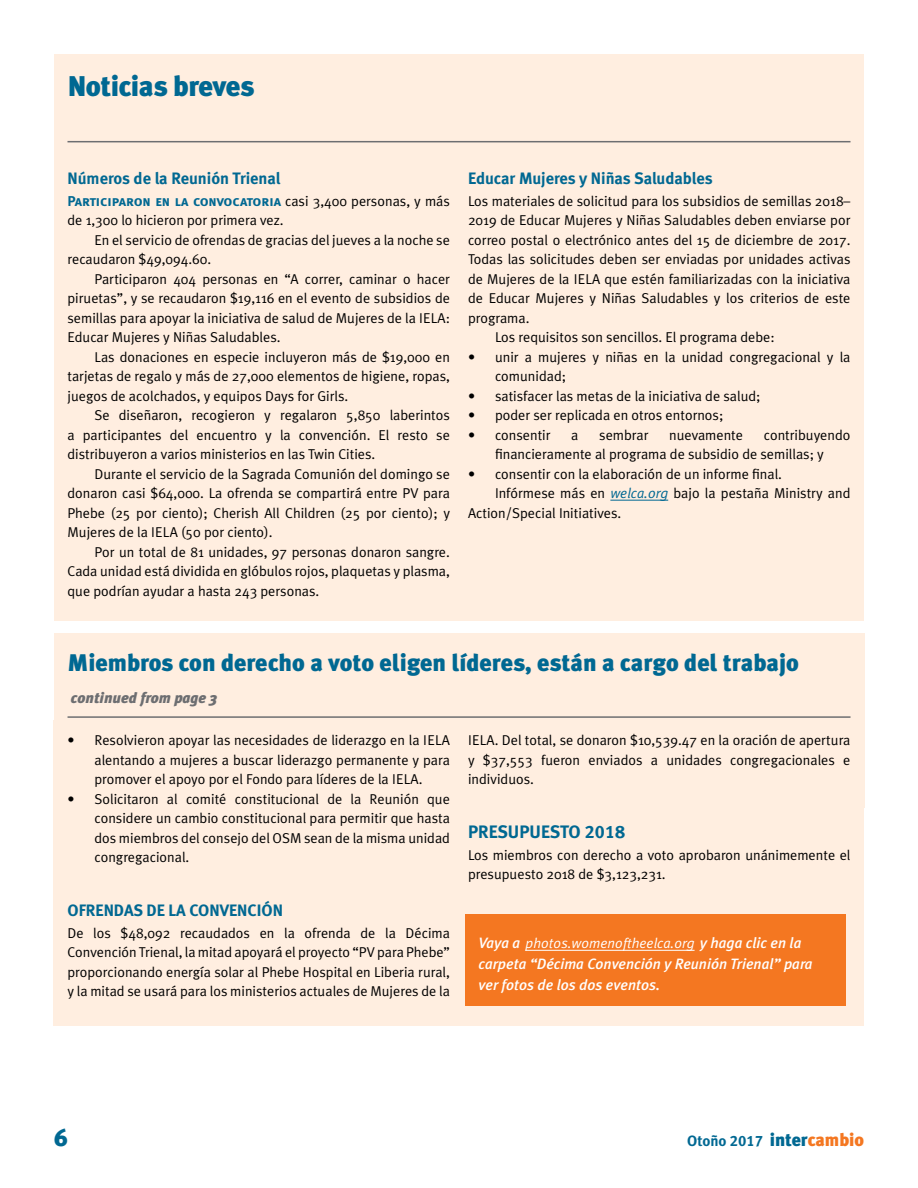
<style>
.page{position:relative;width:918px;height:1188px;background:#fff}
.page>*{position:absolute;margin:0;border:0;box-sizing:border-box;transform-origin:0 0}
.t1{font:900 28.5px "Meta Plus";letter-spacing:-.015em;color:#006892}
.t2{font:900 24px "Meta Plus";color:#006892}
.t3{font:18px "Meta Bold LF";color:#006892}
.t4{font:16.5px "Meta Bold LF";color:#006892}
.t5{font:italic 500 15px/21px "Meta Plus";color:#fff}
.t6{font:15px "Meta Bold LF";letter-spacing:-.005em;color:#006892}
.t7{font:italic 900 15px "Meta Plus";color:#6d6e71}
.t8{font:14.25px/19.5px "Meta Plus Normal";color:#000;text-align:justify}
.t9{font:14.25px "Meta Bold LF Caps";letter-spacing:-.01em;color:#006892}
.t10{font:italic 14.25px "Meta Plus Normal";color:#fff}
.s1{font-family:"Meta Plus Normal";color:#000}
.s2{font-style:italic;color:#006892}
.s3{font-family:"Meta Plus";font-weight:500;font-size:15px}
.s4{font-family:"Meta Plus";font-weight:900;font-size:18px}
.s5{font-family:"Meta Plus";font-weight:900;font-size:18px;color:#f47721}
</style>
<div class="page">
<div style="left:54px;top:633px;width:810px;height:175px;background:#ffeee0"></div>
<hr style="left:68px;top:716px;width:783px;height:2px;background:#6d6e71">
<div style="left:54px;top:720px;width:810px;height:306px;background:#ffeee0"></div>
<div style="left:465px;top:914px;width:381px;height:92px;background:#f47721"></div>
<hr style="left:526px;top:950px;width:169px;height:1px;background:#fff">
<div style="left:54px;top:54px;width:810px;height:175px;background:#ffeee0"></div>
<hr style="left:68px;top:141px;width:782px;height:1px;background:#6d6e71">
<div style="left:54px;top:158px;width:810px;height:463px;background:#ffeee0"></div>
<hr style="left:610px;top:500px;width:58px;height:1px;background:#006892">
<h1 class="t1" style="left:68px;top:69px;width:188px">Noticias breves</h1>
<p class="t4" style="left:68px;top:168px;width:214px">Números de la Reunión Trienal</p>
<p class="t9" style="left:68px;top:192px;width:384px">Participaron en la convocatoria <span class="s1">casi 3,400 personas, y más</span></p>
<p class="t8" style="left:68px;top:210px;width:218px">de 1,300 lo hicieron por primera vez.</p>
<p class="t8" style="left:95px;top:230px;width:357px">En el servicio de ofrendas de gracias del jueves a la noche se</p>
<p class="t8" style="left:68px;top:249px;width:145px">recaudaron $49,094.60.</p>
<p class="t8" style="left:95px;top:269px;width:357px">Participaron 404 personas en “A correr, caminar o hacer</p>
<p class="t8" style="left:68px;top:288px;width:384px">piruetas”, y se recaudaron $19,116 en el evento de subsidios de</p>
<p class="t8" style="left:68px;top:308px;width:384px">semillas para apoyar la iniciativa de salud de Mujeres de la IELA:</p>
<p class="t8" style="left:68px;top:327px;width:215px">Educar Mujeres y Niñas Saludables.</p>
<p class="t8" style="left:95px;top:347px;width:357px">Las donaciones en especie incluyeron más de $19,000 en</p>
<p class="t8" style="left:68px;top:366px;width:384px">tarjetas de regalo y más de 27,000 elementos de higiene, ropas,</p>
<p class="t8" style="left:68px;top:386px;width:282px">juegos de acolchados, y equipos Days for Girls.</p>
<p class="t8" style="left:95px;top:405px;width:357px">Se diseñaron, recogieron y regalaron 5,850 laberintos</p>
<p class="t8" style="left:68px;top:425px;width:384px">a participantes del encuentro y la convención. El resto se</p>
<p class="t8" style="left:68px;top:444px;width:309px">distribuyeron a varios ministerios en las Twin Cities.</p>
<p class="t8" style="left:95px;top:464px;width:357px">Durante el servicio de la Sagrada Comunión del domingo se</p>
<p class="t8" style="left:68px;top:483px;width:384px">donaron casi $64,000. La ofrenda se compartirá entre PV para</p>
<p class="t8" style="left:68px;top:503px;width:384px">Phebe (25 por ciento); Cherish All Children (25 por ciento); y</p>
<p class="t8" style="left:68px;top:522px;width:207px">Mujeres de la IELA (50 por ciento).</p>
<p class="t8" style="left:95px;top:542px;width:357px">Por un total de 81 unidades, 97 personas donaron sangre.</p>
<p class="t8" style="left:68px;top:561px;width:384px">Cada unidad está dividida en glóbulos rojos, plaquetas y plasma,</p>
<p class="t8" style="left:68px;top:581px;width:253px">que podrían ayudar a hasta 243 personas.</p>
<p class="t4" style="left:468px;top:168px;width:246px">Educar Mujeres y Niñas Saludables</p>
<p class="t8" style="left:468px;top:191px;width:384px">Los materiales de solicitud para los subsidios de semillas 2018–</p>
<p class="t8" style="left:468px;top:210px;width:384px">2019 de Educar Mujeres y Niñas Saludables deben enviarse por</p>
<p class="t8" style="left:468px;top:230px;width:384px">correo postal o electrónico antes del 15 de diciembre de 2017.</p>
<p class="t8" style="left:468px;top:249px;width:384px">Todas las solicitudes deben ser enviadas por unidades activas</p>
<p class="t8" style="left:468px;top:269px;width:384px">de Mujeres de la IELA que estén familiarizadas con la iniciativa</p>
<p class="t8" style="left:468px;top:288px;width:384px">de Educar Mujeres y Niñas Saludables y los criterios de este</p>
<p class="t8" style="left:468px;top:308px;width:63px">programa.</p>
<p class="t8" style="left:495px;top:327px;width:281px">Los requisitos son sencillos. El programa debe:</p>
<p class="t8" style="left:495px;top:347px;width:357px;text-indent:-27px">• unir a mujeres y niñas en la unidad congregacional y la comunidad;</p>
<p class="t8" style="left:468px;top:386px;width:294px">• satisfacer las metas de la iniciativa de salud;</p>
<p class="t8" style="left:468px;top:405px;width:257px">• poder ser replicada en otros entornos;</p>
<p class="t8" style="left:468px;top:425px;width:84px">• consentir</p>
<p class="t8" style="left:571px;top:425px;width:9px">a</p>
<p class="t8" style="left:599px;top:425px;width:51px">sembrar</p>
<p class="t8" style="left:669px;top:425px;width:75px">nuevamente</p>
<p class="t8" style="left:495px;top:425px;width:357px;text-indent:269px">contribuyendo financieramente al programa de subsidio de semillas; y</p>
<p class="t8" style="left:468px;top:464px;width:316px">• consentir con la elaboración de un informe final.</p>
<p class="t8" style="left:495px;top:483px;width:357px">Infórmese más en <span class="s2">welca.org</span> bajo la pestaña Ministry and</p>
<p class="t8" style="left:468px;top:503px;width:155px">Action/Special Initiatives.</p>
<h2 class="t2" style="left:68px;top:649px;width:733px">Miembros con derecho a voto eligen líderes, están a cargo del trabajo</h2>
<p class="t7" style="left:71px;top:689px;width:148px">continued from page 3</p>
<p class="t8" style="left:94px;top:730px;width:357px;text-indent:-27px">• Resolvieron apoyar las necesidades de liderazgo en la IELA alentando a mujeres a buscar liderazgo permanente y para promover el apoyo por el Fondo para líderes de la IELA.</p>
<p class="t8" style="left:94px;top:789px;width:357px;text-indent:-27px">• Solicitaron al comité constitucional de la Reunión que considere un cambio constitucional para permitir que hasta dos miembros del consejo del OSM sean de la misma unidad congregacional.</p>
<p class="t4" style="left:67px;top:901px;width:217px">OFRENDAS DE LA CONVENCIÓN</p>
<p class="t8" style="left:67px;top:923px;width:384px">De los $48,092 recaudados en la ofrenda de la Décima Convención Trienal, la mitad apoyará el proyecto “PV para Phebe” proporcionando energía solar al Phebe Hospital en Liberia rural, y la mitad se usará para los ministerios actuales de Mujeres de la</p>
<p class="t8" style="left:468px;top:730px;width:384px">IELA. Del total, se donaron $10,539.47 en la oración de apertura y $37,553 fueron enviados a unidades congregacionales e individuos.</p>
<p class="t3" style="left:468px;top:821px;width:159px">PRESUPUESTO 2018</p>
<p class="t8" style="left:468px;top:845px;width:384px">Los miembros con derecho a voto aprobaron unánimemente el presupuesto 2018 de $3,123,231.</p>
<p class="t10" style="left:479px;top:935px;width:324px"><span class="s3">Vaya a</span> photos.womenoftheelca.org <span class="s3">y haga clic en la</span></p>
<p class="t5" style="left:479px;top:953px;width:335px">carpeta “Décima Convención y Reunión Trienal” para ver fotos de los dos eventos.</p>
<h2 class="t2" style="left:54px;top:1123px;width:15px">6</h2>
<p class="t6" style="left:687px;top:1132px;width:178px">Otoño 2017 <span class="s4">inter</span><span class="s5">cambio</span></p>
</div>
